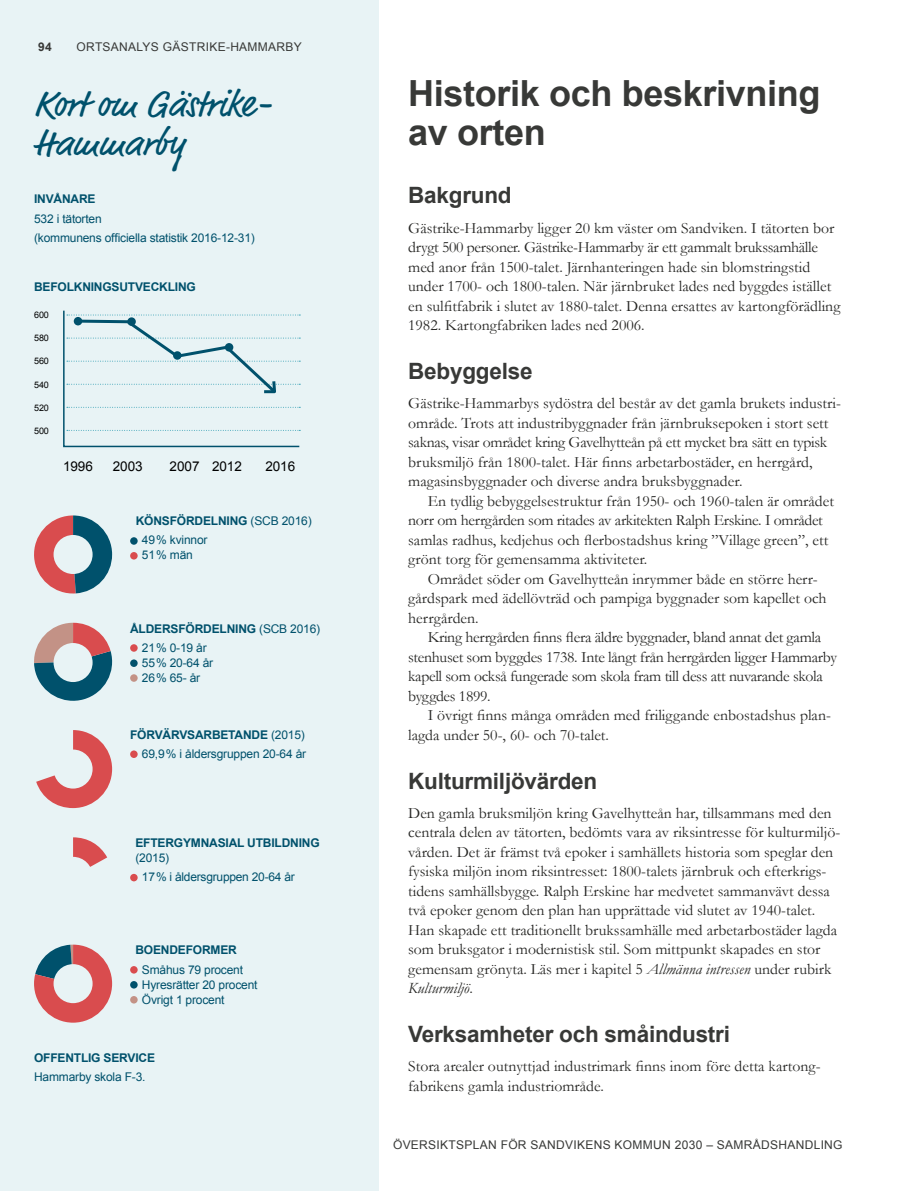
<style>
.page{position:relative;width:915px;height:1191px;background:#fff}
.page>*{position:absolute;margin:0;border:0;box-sizing:border-box;transform-origin:0 0}
.t1{font:37.5px/39px "Market Pro";color:#00516c}
.t2{font:700 36px/39px "Arial";letter-spacing:-.01em;color:#383937}
.t3{font:700 22.5px "Arial";letter-spacing:-.01em;color:#383937}
.t4{font:15.75px/19.5px "Garamond";color:#252523}
.t5{font:15.75px/19.5px "Garamond";letter-spacing:-.02em;color:#252523}
.t6{font:13.5px "Arial";letter-spacing:-.005em;color:#000}
.t7{font:12px/19.2px "Arial";letter-spacing:-.015em;color:#00516c}
.t8{font:700 12px "Arial";letter-spacing:-.015em;color:#00516c}
.t9{font:12px "Arial";letter-spacing:.025em;color:#383937}
.t10{font:700 12px "Arial";color:#383937}
.t11{font:9px "Arial";letter-spacing:-.005em;color:#000}
.s1{font-weight:700}
.s2{font-style:italic}
</style>
<div class="page">
<div style="left:0;top:0;width:378px;height:1191px;background:#e8f3f5"></div>
<div style="left:130px;top:537px;width:8px;height:8px;background:#00516c;border-radius:50%"></div>
<div style="left:130px;top:552px;width:8px;height:7px;background:#d94c4e;border-radius:50%"></div>
<div style="left:130px;top:644px;width:8px;height:7px;background:#d94c4e;border-radius:50%"></div>
<div style="left:130px;top:659px;width:8px;height:8px;background:#00516c;border-radius:50%"></div>
<div style="left:130px;top:750px;width:8px;height:8px;background:#d94c4e;border-radius:50%"></div>
<div style="left:130px;top:874px;width:8px;height:7px;background:#d94c4e;border-radius:50%"></div>
<div style="left:130px;top:966px;width:8px;height:7px;background:#d94c4e;border-radius:50%"></div>
<div style="left:130px;top:981px;width:8px;height:7px;background:#00516c;border-radius:50%"></div>
<div style="left:130px;top:996px;width:8px;height:7px;background:#c39286;border-radius:50%"></div>
<div style="left:130px;top:674px;width:8px;height:8px;background:#c39286;border-radius:50%"></div>
<svg style="left:63px;top:310px;width:238px;height:138px"></svg>
<div style="left:74px;top:317px;width:8px;height:8px;background:#00516c;border-radius:50%"></div>
<div style="left:127px;top:317px;width:9px;height:9px;background:#00516c;border-radius:50%"></div>
<div style="left:173px;top:351px;width:8px;height:9px;background:#00516c;border-radius:50%"></div>
<div style="left:225px;top:343px;width:8px;height:8px;background:#00516c;border-radius:50%"></div>
<svg style="left:34px;top:515px;width:78px;height:79px"></svg>
<div style="left:54px;top:535px;width:39px;height:39px;background:#e8f3f5;border-radius:50%"></div>
<svg style="left:34px;top:623px;width:79px;height:78px"></svg>
<div style="left:54px;top:643px;width:39px;height:39px;background:#e8f3f5;border-radius:50%"></div>
<svg style="left:36px;top:730px;width:76px;height:78px"></svg>
<div style="left:54px;top:749px;width:39px;height:39px;background:#e8f3f5;border-radius:50%"></div>
<svg style="left:73px;top:837px;width:34px;height:30px"></svg>
<div style="left:54px;top:857px;width:39px;height:39px;background:#e8f3f5;border-radius:50%"></div>
<svg style="left:34px;top:944px;width:78px;height:78px"></svg>
<div style="left:54px;top:964px;width:39px;height:39px;background:#e8f3f5;border-radius:50%"></div>
<p class="t10" style="left:38px;top:39px;width:15px">94</p>
<p class="t9" style="left:77px;top:39px;width:19px">Ortsanalys</p>
<p class="t9" style="left:163px;top:39px;width:27px">Gästrike</p>
<p class="t9" style="left:226px;top:39px;width:24px">-Hammarby</p>
<h1 class="t1" style="left:34px;top:86px;width:240px">Kort om Gästrike-<br>Hammarby</h1>
<p class="t8" style="left:34px;top:191px;width:63px">INVÅNARE</p>
<p class="t7" style="left:34px;top:209px;width:222px">532 i tätorten<br>(kommunens officiella statistik 2016-12-31)</p>
<p class="t8" style="left:34px;top:279px;width:163px">BEFOLKNINGSUTVECKLING</p>
<p class="t11" style="left:34px;top:309px;width:16px">600</p>
<p class="t11" style="left:34px;top:332px;width:16px">580</p>
<p class="t11" style="left:34px;top:355px;width:16px">560</p>
<p class="t11" style="left:34px;top:378px;width:16px">540</p>
<p class="t11" style="left:34px;top:424px;width:16px">500</p>
<p class="t11" style="left:34px;top:401px;width:16px">520</p>
<p class="t6" style="left:63px;top:457px;width:31px">1996</p>
<p class="t6" style="left:113px;top:457px;width:31px">2003</p>
<p class="t6" style="left:170px;top:457px;width:74px">2007 2012</p>
<p class="t6" style="left:265px;top:457px;width:31px">2016</p>
<p class="t7" style="left:142px;top:511px;width:171px;text-indent:-6px"><span class="s1">KÖNSFÖRDELNING</span> (SCB 2016)<br>49% kvinnor</p>
<p class="t7" style="left:142px;top:546px;width:52px">51% män</p>
<p class="t7" style="left:142px;top:619px;width:180px;text-indent:-12px"><span class="s1">ÅLDERSFÖRDELNING</span> (SCB 2016)<br>21% 0-19 år</p>
<p class="t7" style="left:142px;top:655px;width:73px;line-height:15px">55% 20-64 år<br>26% 65- år</p>
<p class="t7" style="left:130px;top:725px;width:177px;text-align:right"><span class="s1">FÖRVÄRVSARBETANDE</span> (2015)<br>69,9% i åldersgruppen 20-64 år</p>
<p class="t8" style="left:135px;top:835px;width:186px">EFTERGYMNASIAL UTBILDNING</p>
<p class="t7" style="left:142px;top:848px;width:154px;text-indent:-6px">(2015)<br>17% i åldersgruppen 20-64 år</p>
<p class="t8" style="left:135px;top:942px;width:103px">BOENDEFORMER</p>
<p class="t7" style="left:142px;top:962px;width:117px;line-height:15px">Småhus 79 procent<br>Hyresrätter 20 procent<br>Övrigt 1 procent</p>
<p class="t8" style="left:34px;top:1049px;width:122px">OFFENTLIG SERVICE</p>
<p class="t7" style="left:34px;top:1067px;width:113px">Hammarby skola F-3.</p>
<h2 class="t2" style="left:408px;top:75px;width:413px">Historik och beskrivning av orten</h2>
<h3 class="t3" style="left:408px;top:181px;width:105px">Bakgrund</h3>
<p class="t4" style="left:408px;top:217px;width:433px">Gästrike-Hammarby ligger 20 km väster om Sandviken. I tätorten bor drygt 500 personer. Gästrike-Hammarby är ett gammalt brukssamhälle med anor från 1500-talet. Järnhanteringen hade sin blomstringstid under 1700- och 1800-talen. När järnbruket lades ned byggdes istället en sulfitfabrik i slutet av 1880-talet. Denna ersattes av kartongförädling 1982. Kartongfabriken lades ned 2006.</p>
<h3 class="t3" style="left:408px;top:356px;width:126px">Bebyggelse</h3>
<p class="t4" style="left:408px;top:393px;width:434px">Gästrike-Hammarbys sydöstra del består av det gamla brukets industri&shy;område. Trots att industribyggnader från järnbruksepoken i stort sett saknas, visar området kring Gavelhytteån på ett mycket bra sätt en typisk bruksmiljö från 1800-talet. Här finns arbetarbostäder, en herrgård, magasinsbyggnader och diverse andra bruksbyggnader.</p>
<p class="t4" style="left:408px;top:490px;width:427px;text-indent:19px">En tydlig bebyggelsestruktur från 1950- och 1960-talen är området norr om herrgården som ritades av arkitekten Ralph Erskine. I området samlas radhus, kedjehus och flerbostadshus kring ”Village green”, ett grönt torg för gemensamma aktiviteter.</p>
<p class="t4" style="left:408px;top:568px;width:419px;text-indent:19px">Området söder om Gavelhytteån inrymmer både en större herr&shy;gårdspark med ädellövträd och pampiga byggnader som kapellet och herrgården.</p>
<p class="t5" style="left:408px;top:627px;width:430px;text-indent:19px">Kring herrgården finns flera äldre byggnader, bland annat det gamla stenhuset som byggdes 1738. Inte långt från herrgården ligger Hammarby kapell som också fungerade som skola fram till dess att nuvarande skola byggdes 1899.</p>
<p class="t4" style="left:408px;top:705px;width:424px;text-indent:19px">I övrigt finns många områden med friliggande enbostadshus plan&shy;lagda under 50-, 60- och 70-talet.</p>
<h3 class="t3" style="left:408px;top:766px;width:190px">Kulturmiljövärden</h3>
<p class="t4" style="left:408px;top:802px;width:433px">Den gamla bruksmiljön kring Gavelhytteån har, tillsammans med den centrala delen av tätorten, bedömts vara av riksintresse för kulturmiljö&shy;vården. Det är främst två epoker i samhällets historia som speglar den fysiska miljön inom riksintresset: 1800-talets järnbruk och efterkrigs&shy;tidens samhällsbygge. Ralph Erskine har medvetet sammanvävt dessa två epoker genom den plan han upprättade vid slutet av 1940-talet.<br>Han skapade ett traditionellt brukssamhälle med arbetarbostäder lagda som bruksgator i modernistisk stil. Som mittpunkt skapades en stor gemensam grönyta. Läs mer i kapitel 5 <span class="s2">Allmänna intressen</span> under rubirk <span class="s2">Kulturmiljö</span>.</p>
<h3 class="t3" style="left:408px;top:1019px;width:323px">Verksamheter och småindustri</h3>
<p class="t4" style="left:408px;top:1056px;width:414px">Stora arealer outnyttjad industrimark finns inom före detta kartong&shy;fabrikens gamla industriområde.</p>
<p class="t9" style="left:393px;top:1137px;width:451px">ÖVERSIKTSPLAN FÖR SANDVIKENS KOMMUN 2030 – SAMRÅDSHANDLING</p>
</div>
